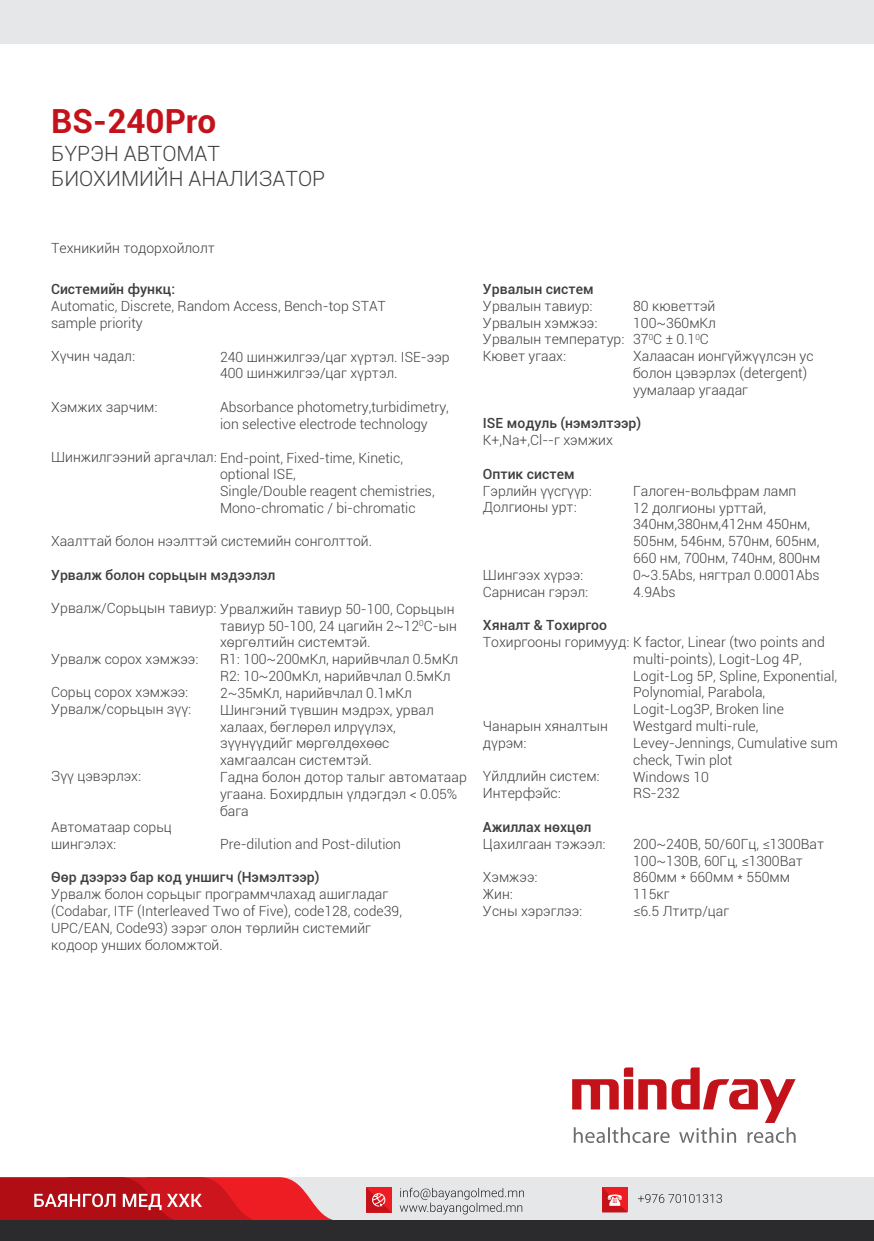
<style>
.page{position:relative;width:874px;height:1241px;background:#fff}
.page>*{position:absolute;margin:0;border:0;box-sizing:border-box;transform-origin:0 0}
.t1{font:700 33.25px "Roboto";color:#c4121a}
.t2{font:300 21px/25.2px "Roboto";color:#3e3e3f}
.t3{font:300 14px/16.8px "Roboto";color:#3e3e3f}
.t4{font:500 14px "Roboto";color:#3e3e3f}
</style>
<div class="page">
<div style="left:0;top:1176px;width:873px;height:64px;background:#e6e7e9"></div>
<div style="left:1px;top:1220px;width:872px;height:20px;background:#2b2a2c"></div>
<svg style="left:602px;top:1187px;width:25px;height:25px"></svg>
<svg style="left:638px;top:1194px;width:83px;height:8px"></svg>
<svg style="left:0;top:1176px;width:523px;height:64px"></svg>
<div style="left:0;top:0;width:873px;height:44px;background:#e6e7e9"></div>
<svg style="left:572px;top:1067px;width:223px;height:75px"></svg>
<h1 class="t1" style="left:51px;top:98px;width:167px">BS-240Pro</h1>
<h2 class="t2" style="left:51px;top:140px;width:275px">БҮРЭН АВТОМАТ<br>БИОХИМИЙН АНАЛИЗАТОР</h2>
<p class="t3" style="left:51px;top:239px;width:165px">Техникийн тодорхойлолт</p>
<p class="t4" style="left:51px;top:279px;width:125px">Системийн функц:</p>
<p class="t3" style="left:51px;top:297px;width:336px">Automatic, Discrete, Random Access, Bench-top STAT sample priority</p>
<p class="t3" style="left:51px;top:347px;width:85px">Хүчин чадал:</p>
<p class="t3" style="left:51px;top:397px;width:108px">Хэмжих зарчим:</p>
<p class="t3" style="left:51px;top:448px;width:353px">Шинжилгээний аргачлал: End-point, Fixed-time, Kinetic,</p>
<p class="t3" style="left:220px;top:348px;width:231px">240 шинжилгээ/цаг хүртэл. ISE-ээр<br>400 шинжилгээ/цаг хүртэл.</p>
<p class="t3" style="left:220px;top:398px;width:230px">Absorbance photometry,turbidimetry, ion selective electrode technology</p>
<p class="t3" style="left:220px;top:465px;width:216px">optional ISE,<br>Single/Double reagent chemistries,<br>Mono-chromatic / bi-chromatic</p>
<p class="t3" style="left:51px;top:532px;width:322px">Хаалттай болон нээлттэй системийн сонголттой.</p>
<p class="t4" style="left:51px;top:565px;width:226px">Урвалж болон сорьцын мэдээлэл</p>
<p class="t3" style="left:51px;top:600px;width:405px">Урвалж/Сорьцын тавиур: Урвалжийн тавиур 50-100, Сорьцын</p>
<p class="t3" style="left:51px;top:649px;width:149px">Урвалж сорох хэмжээ:</p>
<p class="t3" style="left:51px;top:683px;width:141px">Сорьц сорох хэмжээ:<br>Урвалж/сорьцын зүү:</p>
<p class="t3" style="left:220px;top:616px;width:248px">тавиур 50-100, 24 цагийн 2~12<sup>0</sup>C-ын хөргөлтийн системтэй.<br>R1: 100~200мКл, нарийвчлал 0.5мКл<br>R2: 10~200мКл, нарийвчлал 0.5мКл<br>2~35мКл, нарийвчлал 0.1мКл<br>Шингэний түвшин мэдрэх, урвал халаах, бөглөрөл илрүүлэх, зүүнүүдийг мөргөлдөхөөс хамгаалсан системтэй.<br>Гадна болон дотор талыг автоматаар угаана. Бохирдлын үлдэгдэл &lt; 0.05% бага</p>
<p class="t3" style="left:220px;top:835px;width:182px">Pre-dilution and Post-dilution</p>
<p class="t3" style="left:51px;top:767px;width:91px">Зүү цэвэрлэх:</p>
<p class="t3" style="left:51px;top:817px;width:122px">Автоматаар сорьц шингэлэх:</p>
<p class="t4" style="left:51px;top:867px;width:270px">Өөр дээрээ бар код уншигч (Нэмэлтээр)</p>
<p class="t3" style="left:51px;top:885px;width:352px">Урвалж болон сорьцыг программчлахад ашигладаг (Codabar, ITF (Interleaved Two of Five), code128, code39, UPC/EAN, Code93) зэрэг олон төрлийн системийг кодоор унших боломжтой.</p>
<p class="t4" style="left:482px;top:279px;width:112px">Урвалын систем</p>
<p class="t3" style="left:482px;top:297px;width:143px">Урвалын тавиур:<br>Урвалын хэмжээ:<br>Урвалын температур:<br>Кювет угаах:</p>
<p class="t3" style="left:633px;top:297px;width:182px">80 кюветтэй<br>100~360мКл<br>37<sup>0</sup>C ± 0.1<sup>0</sup>C<br>Халаасан ионгүйжүүлсэн ус болон цэвэрлэх (detergent) уумалаар угаадаг</p>
<p class="t4" style="left:482px;top:413px;width:160px">ISE модуль (нэмэлтээр)</p>
<p class="t3" style="left:482px;top:431px;width:131px">K+,Na+,Cl--г хэмжих</p>
<p class="t4" style="left:482px;top:464px;width:93px">Оптик систем</p>
<p class="t3" style="left:482px;top:481px;width:110px">Гэрлийн үүсгүүр:<br>Долгионы урт:</p>
<p class="t3" style="left:633px;top:482px;width:188px">Галоген-вольфрам ламп<br>12 долгионы урттай,<br>340нм,380нм,412нм 450нм,<br>505нм, 546нм, 570нм, 605нм,<br>660 нм, 700нм, 740нм, 800нм<br>0~3.5Abs, нягтрал 0.0001Abs<br>4.9Abs</p>
<p class="t3" style="left:482px;top:565px;width:107px">Шингээх хүрээ:<br>Сарнисан гэрэл:</p>
<p class="t4" style="left:482px;top:615px;width:126px">Хяналт &amp; Тохиргоо</p>
<p class="t3" style="left:482px;top:633px;width:343px">Тохиргооны горимууд: K factor, Linear (two points and</p>
<p class="t3" style="left:482px;top:717px;width:126px">Чанарын хяналтын дүрэм:</p>
<p class="t3" style="left:482px;top:767px;width:118px">Үйлдлийн систем:<br>Интерфэйс:</p>
<p class="t4" style="left:482px;top:817px;width:110px">Ажиллах нөхцөл</p>
<p class="t3" style="left:482px;top:834px;width:124px">Цахилгаан тэжээл:</p>
<p class="t3" style="left:482px;top:868px;width:101px">Хэмжээ:<br>Жин:<br>Усны хэрэглээ:</p>
<p class="t3" style="left:633px;top:650px;width:206px">multi-points), Logit-Log 4P,<br>Logit-Log 5P, Spline, Exponential,<br>Polynomial, Parabola,<br>Logit-Log3P, Broken line<br>Westgard multi-rule,<br>Levey-Jennings, Cumulative sum check, Twin plot<br>Windows 10<br>RS-232</p>
<p class="t3" style="left:633px;top:834px;width:192px">200~240В, 50/60Гц, ≤1300Ват<br>100~130В, 60Гц, ≤1300Ват<br>860мм * 660мм * 550мм<br>115кг<br>≤6.5 Лтитр/цаг</p>
</div>
